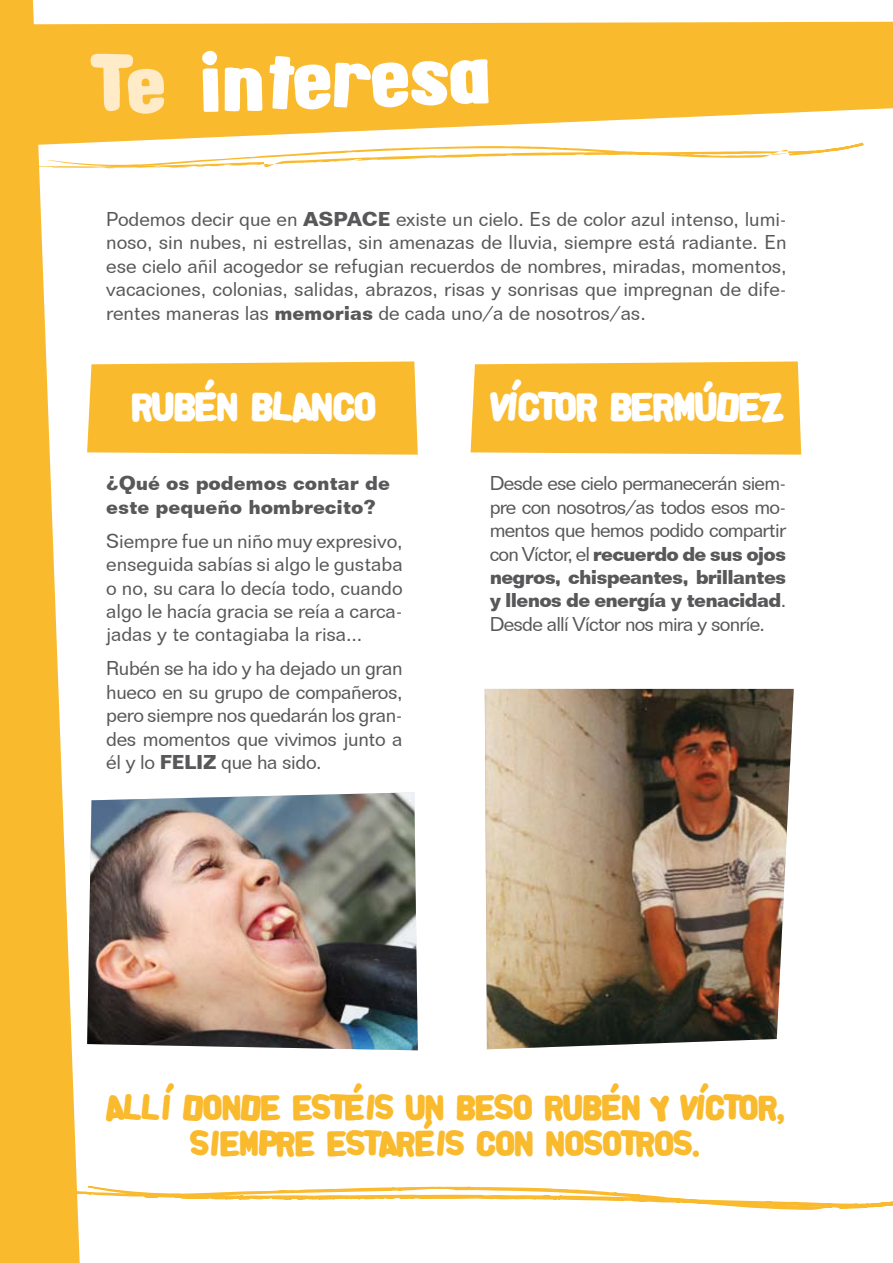
<style>
.page{position:relative;width:893px;height:1263px;background:#fff}
.page>*{position:absolute;margin:0;border:0;box-sizing:border-box;transform-origin:0 0}
.t1{font:78px "Alpha Fridge Magnets";color:#fff}
.t2{font:39px "Alpha Fridge Magnets";letter-spacing:-.02em;color:#fff}
.t3{font:34.5px/36px "Alpha Fridge Magnets";letter-spacing:-.01em;color:#faba2d;text-align:center}
.t4{font:19.5px/23.4px "Folio BT";letter-spacing:-.02em;color:#58585a;text-align:justify}
.t5{font:700 19.5px/23.4px "Folio BT";letter-spacing:-.005em;color:#58585a}
.s1{color:#ffebc7}
.s2{font-weight:700}
</style>
<div class="page">
<svg style="left:80px;top:1186px;width:813px;height:24px"></svg>
<svg style="left:0;top:0;width:80px;height:1263px;fill:#faba2d"></svg>
<svg style="left:0;top:22px;width:893px;height:119px;background:#fac247"></svg>
<svg style="left:0;top:141px;width:864px;height:27px"></svg>
<div style="left:87px;top:361px;width:331px;height:94px;background:#faba2d"></div>
<div style="left:471px;top:361px;width:330px;height:94px;background:#faba2d"></div>
<img style="left:87px;top:792px;width:331px;height:258px">
<img style="left:485px;top:689px;width:309px;height:360px">
<h1 class="t1" style="left:94px;top:28px;width:399px;rotate:-1deg"><span class="s1">TE</span> INTERESA</h1>
<p class="t4" style="left:106px;top:207px;width:682px">Podemos decir que en <span class="s2">ASPACE</span> existe un cielo. Es de color azul intenso, lumi&shy;noso, sin nubes, ni estrellas, sin amenazas de lluvia, siempre está radiante. En ese cielo añil acogedor se refugian recuerdos de nombres, miradas, momentos, vacaciones, colonias, salidas, abrazos, risas y sonrisas que impregnan de dife&shy;rentes maneras las <span class="s2">memorias</span> de cada uno/a de nosotros/as.</p>
<h2 class="t2" style="left:132px;top:380px;width:163px">RUBÉN BLANCO</h2>
<p class="t5" style="left:106px;top:471px;width:285px">¿Qué os podemos contar de este pequeño hombrecito?</p>
<p class="t4" style="left:106px;top:529px;width:298px">Siempre fue un niño muy expresivo, enseguida sabías si algo le gustaba o no, su cara lo decía todo, cuando algo le hacía gracia se reía a carca&shy;jadas y te contagiaba la risa...</p>
<p class="t4" style="left:106px;top:657px;width:298px">Rubén se ha ido y ha dejado un gran hueco en su grupo de compañeros, pero siempre nos quedarán los gran&shy;des momentos que vivimos junto a él y lo <span class="s2">FELIZ</span> que ha sido.</p>
<h2 class="t2" style="left:491px;top:380px;width:296px">VÍCTOR BERMÚDEZ</h2>
<p class="t4" style="left:490px;top:472px;width:298px">Desde ese cielo permanecerán siem&shy;pre con nosotros/as todos esos mo&shy;mentos que hemos podido compartir con Víctor, el <span class="s2">recuerdo de sus ojos negros, chispeantes, brillantes y llenos de energía y tenacidad</span>.<br>Desde allí Víctor nos mira y sonríe.</p>
<h3 class="t3" style="left:106px;top:1089px;width:682px">ALLÍ DONDE ESTÉIS UN BESO RUBÉN Y VÍCTOR,<br>SIEMPRE ESTARÉ IS CON NOSOTROS.</h3>
</div>
